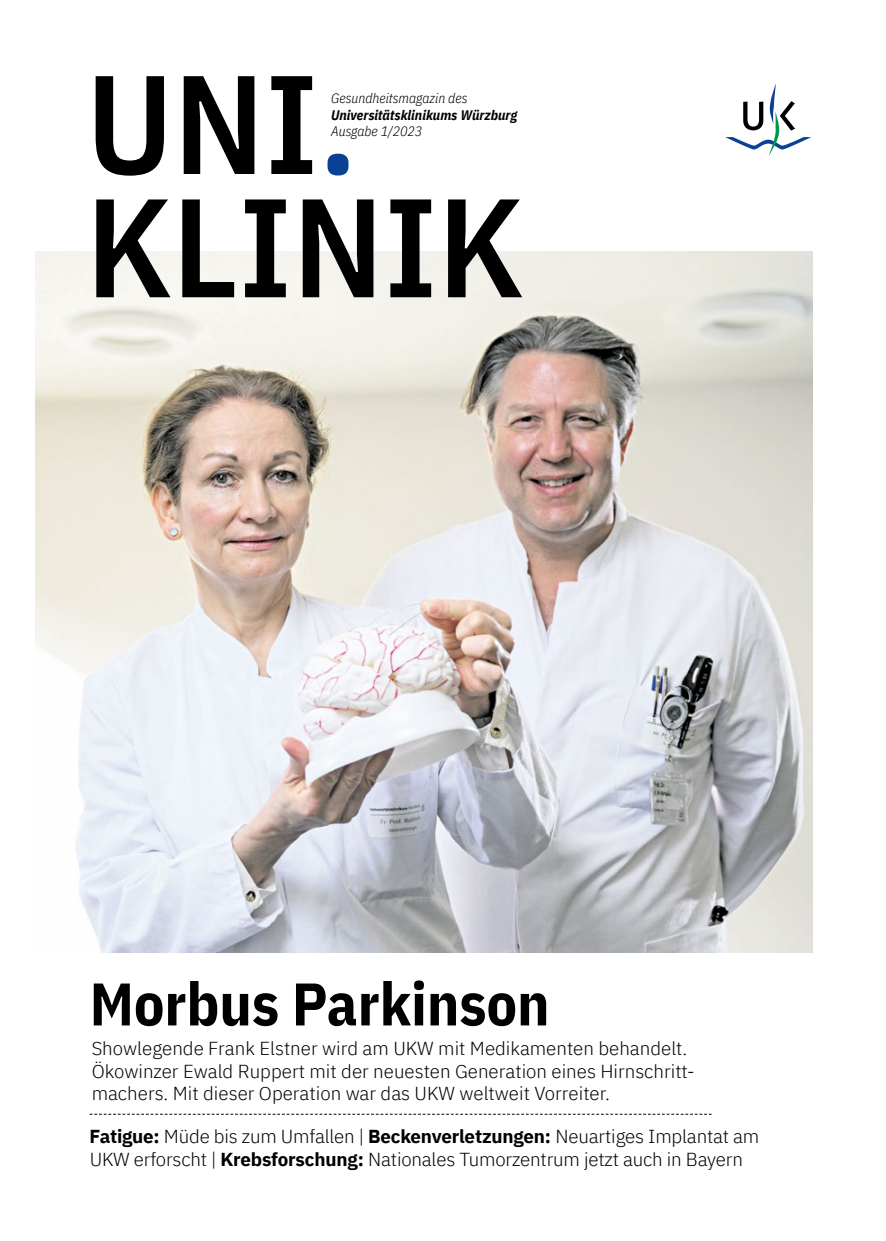
<style>
.page{position:relative;width:886px;height:1241px;background:#fff}
.page>*{position:absolute;margin:0;border:0;box-sizing:border-box;transform-origin:0 0}
.t1{font:600 140px/123.2px "IBM Plex Sans Cond";color:#000}
.t2{font:700 60px "IBM Plex Sans Cond";color:#000}
.t3{font:300 18.75px/22.5px "IBM Plex Sans";color:#000}
.t4{font:italic 300 13.75px "IBM Plex Sans Cond";color:#000}
.t5{font:italic 700 13.75px "IBM Plex Sans Cond";color:#000}
.s1{color:#0b4195}
.s2{font-weight:700}
</style>
<div class="page">
<img style="left:35px;top:252px;width:777px;height:699px">
<svg style="left:725px;top:83px;width:86px;height:73px"></svg>
<svg style="left:90px;top:1113px;width:621px;height:1px"></svg>
<h1 class="t1" style="left:86px;top:51px;width:439px">UNI<span class="s1">.<br></span>KLINIK</h1>
<p class="t4" style="left:331px;top:88px;width:138px">Gesundheitsmagazin des</p>
<p class="t5" style="left:331px;top:104px;width:188px">Universitätsklinikums Würzburg</p>
<p class="t4" style="left:331px;top:121px;width:93px">Ausgabe 1/2023</p>
<h2 class="t2" style="left:90px;top:956px;width:461px">Morbus Parkinson</h2>
<p class="t3" style="left:92px;top:1035px;width:604px">Showlegende Frank Elstner wird am UKW mit Medikamenten behandelt.<br>Ökowinzer Ewald Ruppert mit der neuesten Generation eines Hirnschritt&shy;machers. Mit dieser Operation war das UKW weltweit Vorreiter.</p>
<p class="t3" style="left:90px;top:1122px;width:671px;line-height:23.8px"><span class="s2">Fatigue:</span> Müde bis zum Umfallen | <span class="s2">Beckenverletzungen:</span> Neuartiges Implantat am<br>UKW erforscht | <span class="s2">Krebsforschung:</span> Nationales Tumorzentrum jetzt auch in Bayern</p>
</div>
